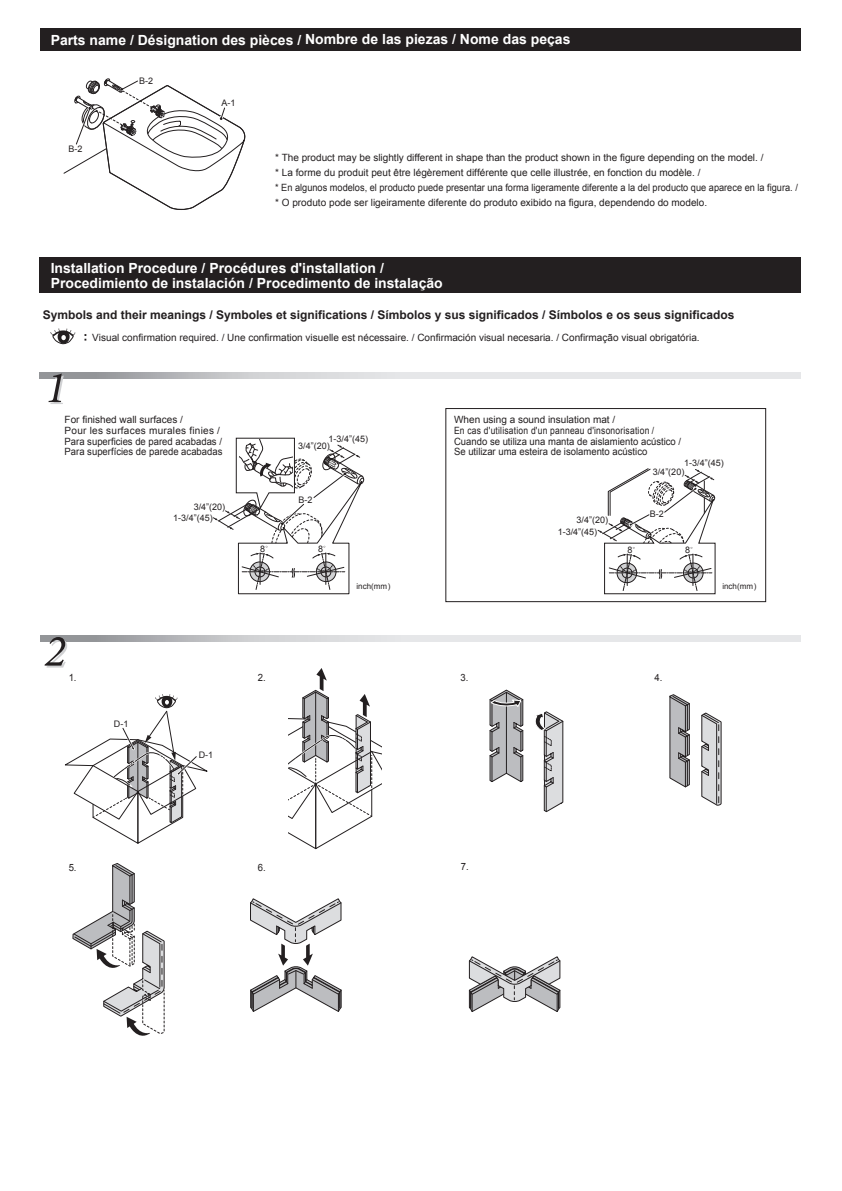
<style>
.page{position:relative;width:842px;height:1191px;background:#fff}
.page>*{position:absolute;margin:0;border:0;box-sizing:border-box;transform-origin:0 0}
.t1{font:700 14px/15px "Arial";color:#fff}
.t2{font:700 12px "Arial";color:#231f20}
.t3{font:10px/10.7px "Arial";color:#231f20}
.t4{font:10px "Arial";color:#231f20;scale:.95 1}
.t5{font:9px/11.5px "Arial";color:#231f20}
.t6{font:8px "Arial";color:#231f20}
</style>
<div class="page">
<svg style="left:289px;top:668px;width:93px;height:181px"></svg>
<svg style="left:489px;top:689px;width:34px;height:92px;background:#a6a5a8"></svg>
<svg style="left:535px;top:711px;width:28px;height:101px"></svg>
<div style="left:445px;top:408px;width:321px;height:194px;border:1px solid #231f20"></div>
<svg style="left:72px;top:863px;width:93px;height:173px"></svg>
<svg style="left:250px;top:898px;width:92px;height:114px"></svg>
<svg style="left:469px;top:956px;width:91px;height:56px"></svg>
<svg style="left:669px;top:694px;width:21px;height:93px;background:#9e9ea0"></svg>
<svg style="left:701px;top:712px;width:21px;height:94px;background:#b8b8ba"></svg>
<div style="left:40px;top:28px;width:761px;height:23px;background:#231f20"></div>
<svg style="left:63px;top:78px;width:183px;height:132px"></svg>
<svg style="left:40px;top:373px;width:761px;height:5px;background:#d4d5d8"></svg>
<svg style="left:48px;top:373px;width:16px;height:31px"></svg>
<div style="left:40px;top:257px;width:761px;height:36px;background:#231f20"></div>
<svg style="left:51px;top:328px;width:24px;height:16px"></svg>
<svg style="left:40px;top:636px;width:761px;height:5px;background:#d4d5d8"></svg>
<svg style="left:45px;top:637px;width:22px;height:30px"></svg>
<svg style="left:65px;top:694px;width:143px;height:149px"></svg>
<svg style="left:213px;top:437px;width:152px;height:158px"></svg>
<svg style="left:597px;top:468px;width:119px;height:127px"></svg>
<h1 class="t1" style="left:51px;top:33px;width:521px">Parts name / Désignation des pièces / Nombre de las piezas / Nome das peças</h1>
<p class="t5" style="left:139px;top:75px;width:16px">B-2</p>
<p class="t5" style="left:68px;top:144px;width:16px">B-2</p>
<p class="t5" style="left:222px;top:97px;width:16px">A-1</p>
<p class="t3" style="left:275px;top:150px;width:524px;line-height:15px">* The product may be slightly different in shape than the product shown in the figure depending on the model. /<br>* La forme du produit peut être légèrement différente que celle illustrée, en fonction du modèle. /<br>* En algunos modelos, el producto puede presentar una forma ligeramente diferente a la del producto que aparece en la figura. / * O produto pode ser ligeiramente diferente do produto exibido na figura, dependendo do modelo.</p>
<h1 class="t1" style="left:51px;top:260px;width:394px">Installation Procedure / Procédures d'installation /<br>Procedimiento de instalación / Procedimento de instalação</h1>
<p class="t2" style="left:43px;top:307px;width:693px">Symbols and their meanings / Symboles et significations / Símbolos y sus significados / Símbolos e os seus significados</p>
<p class="t3" style="left:92px;top:332px;width:609px">Visual confirmation required. / Une confirmation visuelle est nécessaire. / Confirmación visual necesaria. / Confirmação visual obrigatória.</p>
<p class="t3" style="left:65px;top:414px;width:159px">For finished wall surfaces /<br>Pour les surfaces murales finies / Para superficies de pared acabadas / Para superfícies de parede acabadas</p>
<p class="t5" style="left:194px;top:501px;width:33px">3/4”(20)</p>
<p class="t5" style="left:173px;top:512px;width:41px">1-3/4”(45)</p>
<p class="t4" style="left:69px;top:670px;width:10px">1.</p>
<p class="t5" style="left:114px;top:718px;width:16px">D-1</p>
<p class="t5" style="left:199px;top:749px;width:16px">D-1</p>
<p class="t5" style="left:329px;top:433px;width:41px">1-3/4”(45)</p>
<p class="t5" style="left:298px;top:440px;width:33px">3/4”(20)</p>
<p class="t5" style="left:299px;top:494px;width:16px">B-2</p>
<p class="t3" style="left:454px;top:414px;width:229px">When using a sound insulation mat /<br>En cas d'utilisation d'un panneau d'insonorisation / Cuando se utiliza una manta de aislamiento acústico / Se utilizar uma esteira de isolamento acústico</p>
<p class="t5" style="left:558px;top:514px;width:52px;text-indent:19px">3/4”(20)<br>1-3/4”(45)</p>
<p class="t5" style="left:684px;top:457px;width:41px">1-3/4”(45)</p>
<p class="t5" style="left:653px;top:466px;width:33px">3/4”(20)</p>
<p class="t5" style="left:650px;top:508px;width:16px">B-2</p>
<p class="t5" style="left:260px;top:543px;width:7px">8</p>
<p class="t5" style="left:318px;top:543px;width:7px">8</p>
<p class="t5" style="left:627px;top:544px;width:7px">8</p>
<p class="t5" style="left:685px;top:544px;width:7px">8</p>
<p class="t4" style="left:258px;top:670px;width:10px">2.</p>
<p class="t6" style="left:356px;top:581px;width:36px">inch(mm)</p>
<p class="t6" style="left:722px;top:581px;width:36px">inch(mm)</p>
<p class="t4" style="left:460px;top:670px;width:10px">3.</p>
<p class="t4" style="left:654px;top:670px;width:10px">4.</p>
<p class="t4" style="left:69px;top:861px;width:10px">5.</p>
<p class="t4" style="left:258px;top:861px;width:10px">6.</p>
<p class="t4" style="left:461px;top:860px;width:10px">7.</p>
</div>
